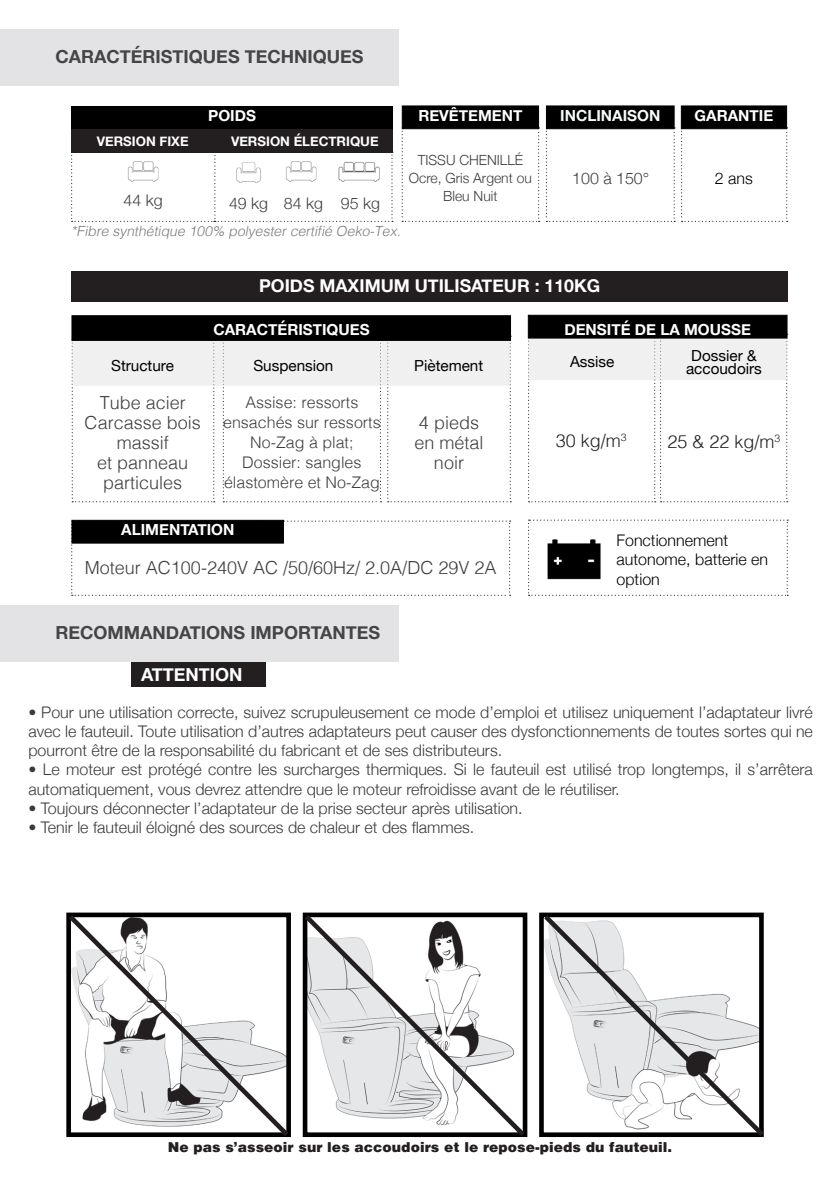
<style>
.page{position:relative;width:840px;height:1191px;background:#fff}
.page>*{position:absolute;margin:0;border:0;box-sizing:border-box;transform-origin:0 0}
.t1{font:300 18px/20px "Helvetica";color:#3e3e3f;text-align:center}
.t2{font:700 18px "Helvetica Neue";color:#000}
.t3{font:300 18px "Helvetica";color:#231f20}
.t4{font:700 18px "Helvetica Neue";color:#fff}
.t5{font:700 17.6px "Helvetica Neue";color:#fff}
.t6{font:300 16px/19.2px "Helvetica Neue";color:#3b3a3b;text-align:justify}
.t7{font:300 16px/20px "Helvetica";color:#3e3e3f;text-align:center}
.t8{font:300 16px/19.6px "Helvetica Neue";color:#000}
.t9{font:300 16px "Helvetica Neue";color:#3e3e3f}
.t10{font:700 15.2px "Helvetica Neue";color:#fff}
.t11{font:15.2px "Helvetica Neue";color:#000}
.t12{font:700 15.2px "Helvetica Neue";color:#f6fbfb}
.t13{font:900 14px "Helvetica";color:#231f20}
.t14{font:italic 300 14px "Helvetica";color:#797b7e}
.t15{font:300 14px/18px "Helvetica Neue";color:#3e3e3f;text-align:center}
.t16{font:700 13.2px "Helvetica Neue";color:#fff}
</style>
<div class="page">
<div style="left:131px;top:662px;width:135px;height:24px;background:#231f20"></div>
<div style="left:72px;top:271px;width:715px;height:31px;background:#231f20"></div>
<svg style="left:401px;top:127px;width:138px;height:95px"></svg>
<svg style="left:71px;top:152px;width:322px;height:70px"></svg>
<svg style="left:545px;top:127px;width:129px;height:95px"></svg>
<svg style="left:681px;top:127px;width:106px;height:95px"></svg>
<div style="left:71px;top:106px;width:321px;height:23px;background:#000"></div>
<div style="left:402px;top:106px;width:136px;height:23px;background:#000;border:1px solid #000"></div>
<div style="left:546px;top:106px;width:128px;height:23px;background:#000;border:1px solid #000"></div>
<div style="left:680px;top:106px;width:106px;height:23px;background:#000;border:1px solid #000"></div>
<svg style="left:72px;top:387px;width:143px;height:115px"></svg>
<svg style="left:223px;top:387px;width:158px;height:115px"></svg>
<svg style="left:387px;top:336px;width:124px;height:166px"></svg>
<svg style="left:528px;top:334px;width:259px;height:168px"></svg>
<svg style="left:71px;top:520px;width:439px;height:76px"></svg>
<svg style="left:528px;top:519px;width:259px;height:77px"></svg>
<div style="left:527px;top:336px;width:259px;height:44px;background:#f0f0f1;border:2px solid #e1e2e4"></div>
<div style="left:72px;top:338px;width:438px;height:48px;background:#f0f0f1"></div>
<div style="left:72px;top:520px;width:211px;height:23px;background:#000;border:1px solid #000"></div>
<div style="left:527px;top:315px;width:259px;height:23px;background:#000;border:1px solid #000"></div>
<div style="left:72px;top:315px;width:438px;height:26px;background:#000;border:1px solid #000"></div>
<img style="left:542px;top:535px;width:63px;height:48px">
<div style="left:71px;top:129px;width:321px;height:24px;background:#231f20"></div>
<img style="left:284px;top:154px;width:36px;height:35px">
<img style="left:333px;top:154px;width:50px;height:35px">
<img style="left:125px;top:154px;width:36px;height:35px">
<img style="left:231px;top:155px;width:34px;height:33px">
<div style="left:0;top:605px;width:398px;height:57px;background:#e3e3e5"></div>
<div style="left:0;top:29px;width:398px;height:57px;background:#e3e3e5"></div>
<svg style="left:302px;top:912px;width:226px;height:225px"></svg>
<svg style="left:539px;top:912px;width:225px;height:225px"></svg>
<svg style="left:66px;top:912px;width:225px;height:225px"></svg>
<p class="t2" style="left:55px;top:42px;width:309px">CARACTÉRISTIQUES TECHNIQUES</p>
<p class="t10" style="left:208px;top:104px;width:49px">POIDS</p>
<p class="t10" style="left:418px;top:104px;width:105px">REVÊTEMENT</p>
<p class="t12" style="left:560px;top:104px;width:102px">INCLINAISON</p>
<p class="t10" style="left:694px;top:104px;width:80px">GARANTIE</p>
<p class="t16" style="left:97px;top:131px;width:93px">VERSION FIXE</p>
<p class="t16" style="left:231px;top:131px;width:149px">VERSION ÉLECTRIQUE</p>
<p class="t9" style="left:123px;top:187px;width:41px">44 kg</p>
<p class="t9" style="left:229px;top:190px;width:152px">49 kg 84 kg 95 kg</p>
<p class="t14" style="left:71px;top:219px;width:334px">*Fibre synthétique 100% polyestercertifié Oeko-Tex.</p>
<p class="t15" style="left:409px;top:150px;width:124px">TISSU CHENILLÉ<br>Ocre, Gris Argent ou<br>Bleu Nuit</p>
<p class="t9" style="left:572px;top:165px;width:78px">100 à 150°</p>
<p class="t5" style="left:259px;top:272px;width:342px">POIDS MAXIMUM UTILISATEUR : 110KG</p>
<p class="t8" style="left:714px;top:167px;width:39px">2 ans</p>
<p class="t10" style="left:213px;top:318px;width:157px">CARACTÉRISTIQUES</p>
<p class="t10" style="left:564px;top:317px;width:188px">DENSITÉ DE LA MOUSSE</p>
<p class="t11" style="left:691px;top:344px;width:67px">Dossier &amp;</p>
<p class="t11" style="left:111px;top:354px;width:64px">Structure</p>
<p class="t11" style="left:569px;top:351px;width:46px">Assise</p>
<p class="t11" style="left:253px;top:354px;width:81px">Suspension</p>
<p class="t11" style="left:414px;top:354px;width:70px">Piètement</p>
<p class="t11" style="left:685px;top:357px;width:77px">accoudoirs</p>
<p class="t1" style="left:85px;top:391px;width:118px">Tube acier<br>Carcasse bois massif<br>et panneau particules</p>
<p class="t7" style="left:223px;top:391px;width:159px">Assise: ressorts ensachés sur ressorts<br>No-Zag à plat;<br>Dossier: sangles élastomère et No-Zag</p>
<p class="t10" style="left:121px;top:517px;width:115px">ALIMENTATION</p>
<p class="t1" style="left:414px;top:411px;width:71px">4 pieds en métal noir</p>
<p class="t1" style="left:85px;top:557px;width:413px">Moteur AC100-240V AC /50/60Hz/ 2.0A/DC 29V 2A</p>
<p class="t3" style="left:555px;top:425px;width:72px">30 kg/m<sup>3</sup></p>
<p class="t3" style="left:667px;top:426px;width:114px">25 &amp; 22 kg/m<sup>3</sup></p>
<p class="t8" style="left:616px;top:529px;width:153px">Fonctionnement autonome, batterie en option</p>
<p class="t2" style="left:55px;top:618px;width:326px">RECOMMANDATIONS IMPORTANTES</p>
<p class="t4" style="left:141px;top:660px;width:103px">ATTENTION</p>
<p class="t6" style="left:28px;top:701px;width:785px">• Pour une utilisation correcte, suivez scrupuleusement ce mode d’emploi et utilisez uniquement l’adaptateur livré avec le fauteuil. Toute utilisation d’autres adaptateurs peut causer des dysfonctionnements de toutes sortes qui ne pourront être de la responsabilité du fabricant et de ses distributeurs.</p>
<p class="t6" style="left:28px;top:759px;width:785px">• Le moteur est protégé contre les surcharges thermiques. Si le fauteuil est utilisé trop longtemps, il s’arrêtera automatiquement, vous devrez attendre que le moteur refroidisse avant de le réutiliser.</p>
<p class="t6" style="left:28px;top:797px;width:495px">• Toujours déconnecter l’adaptateur de la prise secteur après utilisation.</p>
<p class="t6" style="left:28px;top:816px;width:447px">• Tenir le fauteuil éloigné des sources de chaleur et des flammes.</p>
<p class="t13" style="left:168px;top:1138px;width:506px">Ne pas s’asseoir sur les accoudoirs et le repose-pieds du fauteuil.</p>
</div>
